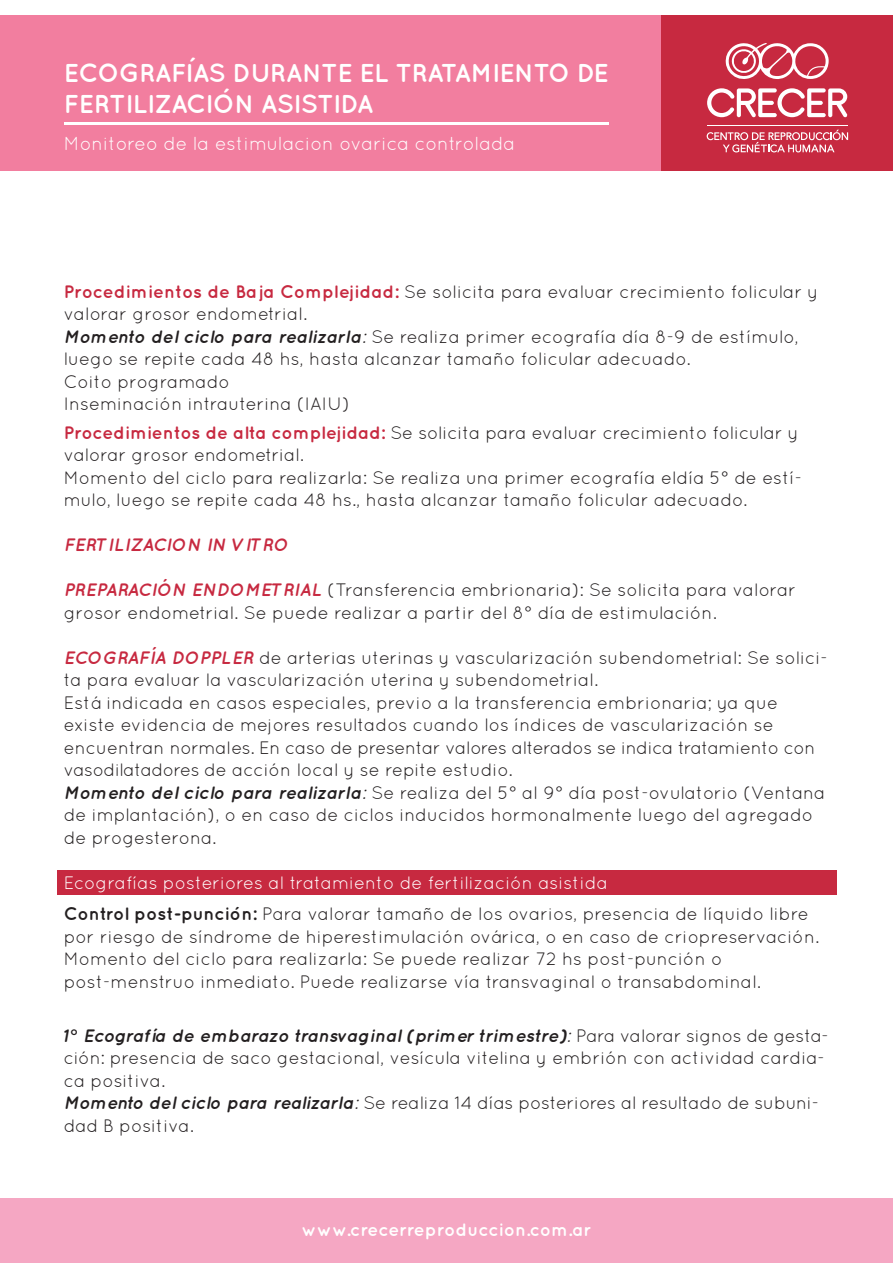
<style>
.page{position:relative;width:893px;height:1263px;background:#fff}
.page>*{position:absolute;margin:0;border:0;box-sizing:border-box;transform-origin:0 0}
.t1{font:700 25.8px/30.9px "Quicksand";letter-spacing:-.02em;color:#fff}
.t2{font:18.9px "Quicksand";color:#fff}
.t3{font:18px/22.5px "Quicksand";color:#231f20}
.t4{font:18px/31.5px "Quicksand";color:#fff}
.t5{font:700 18px "Quicksand";color:#fff}
.t6{font:italic 700 18px "Quicksand";color:#c72940}
.s1{font-weight:700;color:#c72940}
.s2{font-weight:700;font-style:italic}
.s3{font-weight:700;font-style:italic;color:#c72940}
.s4{font-weight:700;color:#231f20}
.s5{color:#231f20}
</style>
<div class="page">
<div style="left:57px;top:870px;width:779px;height:24px;background:#c72940"></div>
<div style="left:660px;top:16px;width:233px;height:155px;background:#c72940"></div>
<div style="left:0;top:16px;width:660px;height:155px;background:#f27e9f"></div>
<hr style="left:64px;top:122px;width:545px;height:3px;background:#fff">
<svg style="left:707px;top:130px;width:141px;height:22px"></svg>
<hr style="left:707px;top:125px;width:140px;height:1px;background:#fff">
<svg style="left:725px;top:43px;width:104px;height:36px"></svg>
<svg style="left:707px;top:88px;width:140px;height:29px"></svg>
<div style="left:0;top:1199px;width:893px;height:64px;background:#f5a7c3"></div>
<h1 class="t1" style="left:64px;top:56px;width:547px">ECOGRAFÍAS DURANTE EL TRATAMIENTO DE<br>FERTILIZACIÓN ASISTIDA</h1>
<p class="t2" style="left:64px;top:132px;width:453px">Monitoreo de la estimulacion ovarica controlada</p>
<p class="t3" style="left:64px;top:280px;width:756px"><span class="s1">Procedimientos de Baja Complejidad:</span> Se solicita para evaluar crecimiento folicular y valorar grosor endometrial.<br><span class="s2">Momento del ciclo para realizarla:</span> Se realiza primer ecografía día 8-9 de estímulo, luego se repite cada 48 hs, hasta alcanzar tamaño folicular adecuado.<br>Coito programado<br>Inseminación intrauterina (IAIU)</p>
<p class="t3" style="left:64px;top:421px;width:740px"><span class="s1">Procedimientos de alta complejidad:</span> Se solicita para evaluar crecimiento folicular y valorar grosor endometrial.<br>Momento del ciclo para realizarla: Se realiza una primer ecografía eldía 5° de estí&shy;mulo, luego se repite cada 48 hs., hasta alcanzar tamaño folicular adecuado.</p>
<p class="t6" style="left:64px;top:534px;width:226px">FERTILIZACION IN VITRO</p>
<p class="t3" style="left:64px;top:579px;width:734px"><span class="s3">PREPARACIÓN ENDOMETRIAL</span> (Transferencia embrionaria): Se solicita para valorar grosor endometrial. Se puede realizar a partir del 8° día de estimulación.</p>
<p class="t3" style="left:64px;top:646px;width:766px"><span class="s3">ECOGRAFÍA DOPPLER</span> de arterias uterinas y vascularización subendometrial: Se solici&shy;ta para evaluar la vascularización uterina y subendometrial.<br>Está indicada en casos especiales, previo a la transferencia embrionaria; ya que existe evidencia de mejores resultados cuando los índices de vascularización se encuentran normales. En caso de presentar valores alterados se indica tratamiento con vasodilatadores de acción local y se repite estudio.<br><span class="s2">Momento del ciclo para realizarla:</span> Se realiza del 5° al 9° día post-ovulatorio (Ventana de implantación), o en caso de ciclos inducidos hormonalmente luego del agregado de progesterona.</p>
<p class="t4" style="left:64px;top:867px;width:746px">Ecografías posteriores al tratamiento de fertilización asistida<br><span class="s4">Control post-punción:</span> <span class="s5">Para valorar tamaño de los ovarios, presencia de líquido libre</span></p>
<p class="t3" style="left:64px;top:925px;width:757px">por riesgo de síndrome de hiperestimulación ovárica, o en caso de criopreservación.<br>Momento del ciclo para realizarla: Se puede realizar 72 hs post-punción o post-menstruo inmediato. Puede realizarse vía transvaginal o transabdominal.</p>
<p class="t3" style="left:64px;top:1024px;width:767px"><span class="s2">1° Ecografía de embarazo transvaginal (primer trimestre):</span> Para valorar signos de gesta&shy;ción: presencia de saco gestacional, vesícula vitelina y embrión con actividad cardia&shy;ca positiva.<br><span class="s2">Momento del ciclo para realizarla:</span> Se realiza 14 días posteriores al resultado de subuni&shy;dad B positiva.</p>
<p class="t5" style="left:302px;top:1219px;width:291px">www.crecerreproduccion.com.ar</p>
</div>
